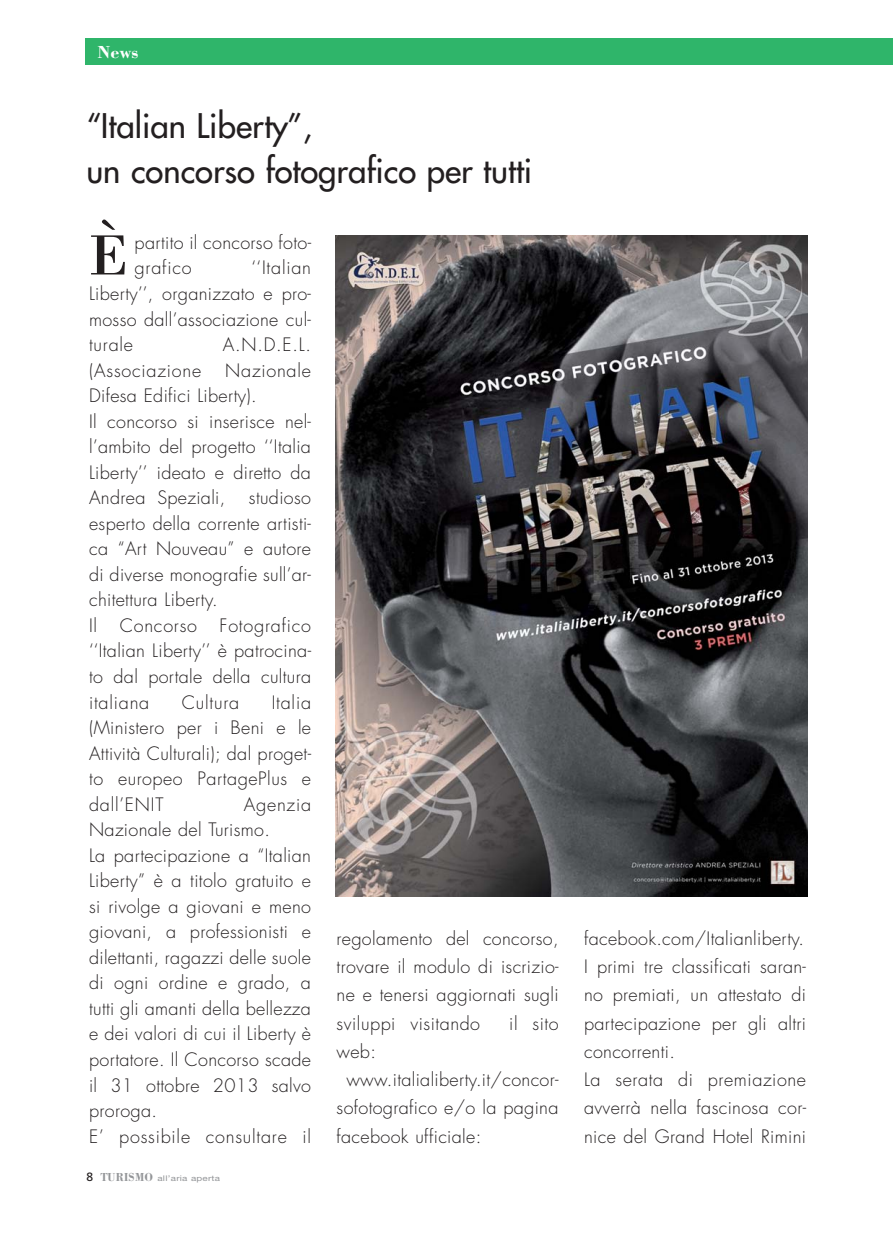
<style>
.page{position:relative;width:893px;height:1234px;background:#fff}
.page>*{position:absolute;margin:0;border:0;box-sizing:border-box;transform-origin:0 0}
.t1{font:58.5px "Bodoni";color:#231f20}
.t2{font:33px/45px "Futura";color:#231f20}
.t3{font:300 18px/25.5px "Futura";letter-spacing:.02em;color:#231f20}
.t4{font:300 18px "Futura";letter-spacing:.045em;color:#231f20}
.t5{font:700 18px "Bodoni";color:#fff}
.t6{font:7.8px "Helvetica Neue";letter-spacing:.03em;color:#939598;scale:1.25 1}
.s1{font-family:"Frutiger";font-size:12px;color:#231f20}
.s2{font-family:"Bodoni";font-weight:700;font-size:12px}
</style>
<div class="page">
<div style="left:86px;top:38px;width:807px;height:27px;background:#2fb56a"></div>
<img style="left:335px;top:235px;width:473px;height:660px">
<p class="t5" style="left:98px;top:45px;width:42px">News</p>
<h2 class="t2" style="left:86px;top:104px;width:447px">“Italian Liberty”,<br>un concorso fotografico per tutti</h2>
<h1 class="t1" style="left:89px;top:231px;width:40px">È</h1>
<p class="t3" style="left:135px;top:231px;width:178px">partito il concorso foto&shy;grafico</p>
<p class="t3" style="left:89px;top:257px;width:223px;text-align:justify;text-indent:162px">‘‘Italian Liberty’’, organizzato e pro&shy;mosso dall’associazione cul&shy;turale</p>
<p class="t3" style="left:223px;top:333px;width:90px">A.N.D.E.L.</p>
<p class="t3" style="left:89px;top:359px;width:223px;text-indent:136px">Nazionale<br>Difesa Edifici Liberty).<br>Il concorso si inserisce nel&shy;l’ambito del progetto ‘‘Italia<br>Liberty’’ ideato e diretto da<br>Andrea Speziali,</p>
<p class="t4" style="left:89px;top:362px;width:114px">(Associazione</p>
<p class="t3" style="left:89px;top:486px;width:223px;text-indent:160px">studioso esperto della corrente artisti&shy;ca “Art Nouveau” e autore di diverse monografie sull’ar&shy;chitettura Liberty.<br>Il Concorso Fotografico ‘‘Italian Liberty’’ è patrocina&shy;to dal portale della cultura italiana</p>
<p class="t3" style="left:89px;top:690px;width:223px;text-align:justify;text-indent:183px">Italia (Ministero per i Beni e le Attività Culturali); dal proget&shy;to europeo PartagePlus e dall’ENIT</p>
<p class="t4" style="left:182px;top:693px;width:59px">Cultura</p>
<p class="t3" style="left:89px;top:792px;width:223px;text-indent:155px">Agenzia<br>Nazionale del Turismo.<br>La partecipazione a “Italian<br>Liberty” è a titolo gratuito e si rivolge a giovani e meno giovani, a professionisti e dilettanti, ragazzi delle suole di ogni ordine e grado, a tutti gli amanti della bellezza e dei valori di cui il Liberty è portatore. Il Concorso scade il 31 ottobre 2013 salvo proroga.<br>E’ possibile consultare il</p>
<p class="t6" style="left:86px;top:1174px;width:109px"><span class="s1">8</span> <span class="s2">TURISMO</span> all’aria aperta</p>
<p class="t3" style="left:337px;top:925px;width:223px;line-height:28.2px;text-align:justify">regolamento del concorso, trovare il modulo di iscrizio&shy;ne e tenersi aggiornati sugli sviluppi visitando</p>
<p class="t3" style="left:509px;top:1011px;width:51px">il sito</p>
<p class="t3" style="left:337px;top:1039px;width:41px">web:</p>
<p class="t3" style="left:346px;top:1068px;width:214px">www.italialiberty.it/concor-</p>
<p class="t3" style="left:337px;top:1096px;width:223px">sofotografico e/o la pagina</p>
<p class="t3" style="left:337px;top:1124px;width:146px">facebook ufficiale:</p>
<p class="t3" style="left:584px;top:925px;width:223px;line-height:28.2px">facebook.com/Italianliberty.<br>I primi tre classificati saran&shy;no premiati, un attestato di partecipazione per gli altri concorrenti.<br>La serata di premiazione avverrà nella fascinosa cor&shy;nice del Grand Hotel Rimini</p>
</div>
